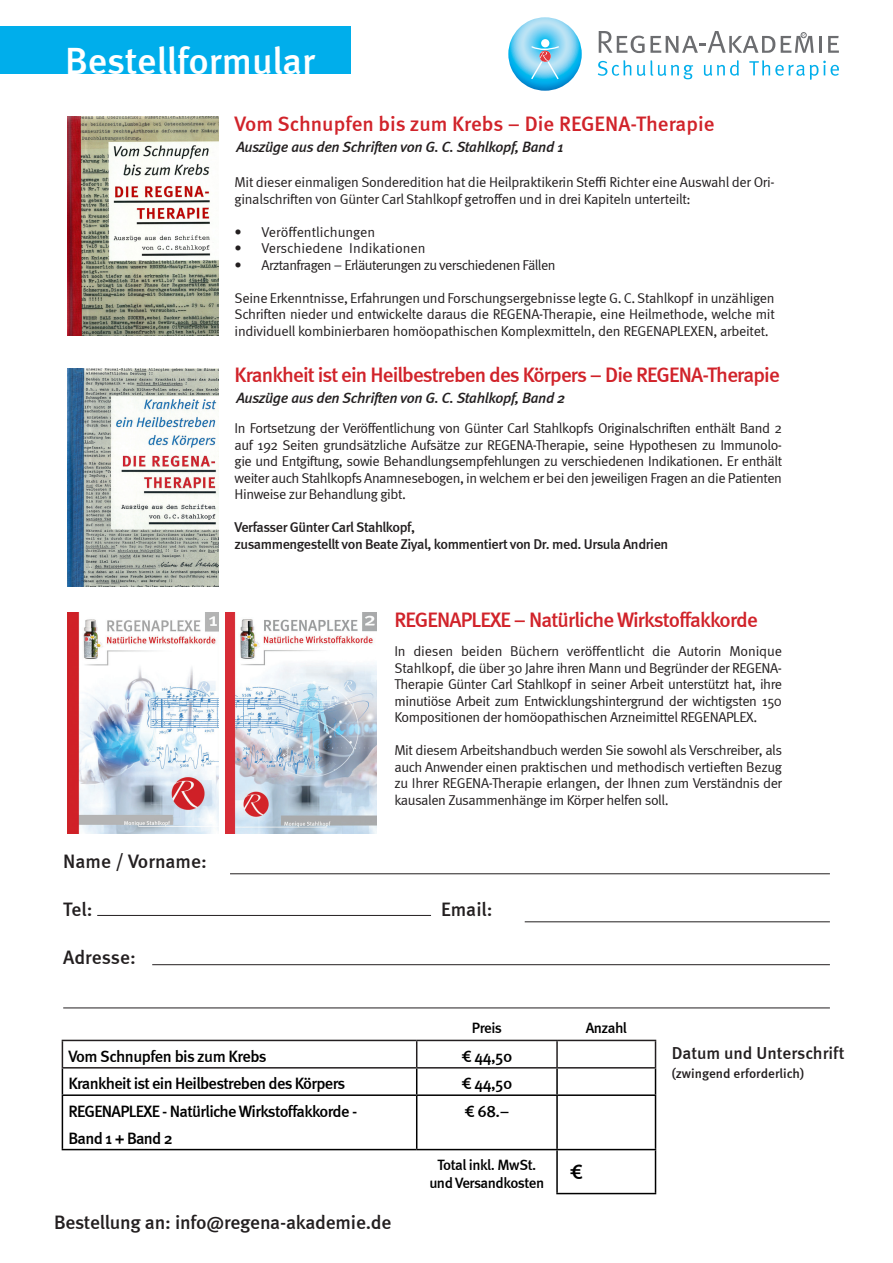
<style>
.page{position:relative;width:893px;height:1263px;background:#fff}
.page>*{position:absolute;margin:0;border:0;box-sizing:border-box;transform-origin:0 0}
.t1{font:500 37.95px "Meta";letter-spacing:-.005em;color:#fff}
.t2{font:500 21px "Meta";letter-spacing:-.04em;color:#d1232a}
.t3{font:500 21px "Meta";color:#d1232a}
.t4{font:500 21px "Meta";color:#000}
.t5{font:500 19.5px "Meta";letter-spacing:-.01em;color:#231f20}
.t6{font:500 17.4px "Meta";color:#231f20}
.t7{font:500 16.5px "Meta";letter-spacing:-.04em;color:#000}
.t8{font:italic 500 15px "Meta";letter-spacing:-.02em;color:#231f20}
.t9{font:500 15px "Meta";letter-spacing:-.035em;color:#000}
.t10{font:14.25px/16.5px "Meta Normal";letter-spacing:-.03em;color:#231f20;text-align:justify}
.t11{font:500 14.25px "Meta";letter-spacing:-.03em;color:#231f20}
.t12{font:14.25px "Meta Normal";color:#231f20}
.t13{font:500 13.35px "Meta";color:#231f20}
</style>
<div class="page">
<div style="left:0;top:26px;width:351px;height:48px;background:#00aeeb"></div>
<hr style="left:230px;top:873px;width:600px;height:1px;background:#231f20">
<hr style="left:152px;top:964px;width:678px;height:1px;background:#231f20">
<hr style="left:63px;top:1008px;width:767px;height:1px;background:#231f20">
<hr style="left:97px;top:915px;width:334px;height:1px;background:#231f20">
<hr style="left:525px;top:921px;width:305px;height:1px;background:#231f20">
<img style="left:68px;top:116px;width:150px;height:220px">
<img style="left:68px;top:368px;width:150px;height:218px">
<img style="left:68px;top:612px;width:150px;height:221px">
<hr style="left:62px;top:1094px;width:355px;height:2px;background:#000">
<hr style="left:62px;top:1096px;width:1px;height:53px;background:#000">
<hr style="left:557px;top:1094px;width:99px;height:2px;background:#000">
<hr style="left:62px;top:1149px;width:355px;height:1px;background:#000">
<hr style="left:557px;top:1149px;width:99px;height:1px;background:#000">
<hr style="left:655px;top:1096px;width:1px;height:53px;background:#000">
<hr style="left:556px;top:1150px;width:2px;height:43px;background:#000">
<hr style="left:655px;top:1150px;width:1px;height:43px;background:#000">
<hr style="left:556px;top:1193px;width:100px;height:1px;background:#000">
<hr style="left:556px;top:1068px;width:2px;height:26px;background:#000">
<hr style="left:417px;top:1094px;width:140px;height:2px;background:#000">
<hr style="left:416px;top:1096px;width:1px;height:53px;background:#000">
<hr style="left:556px;top:1096px;width:2px;height:53px;background:#000">
<hr style="left:417px;top:1149px;width:140px;height:1px;background:#000">
<hr style="left:62px;top:1040px;width:355px;height:1px;background:#231f20">
<svg style="left:62px;top:1041px;width:1px;height:53px"></svg>
<hr style="left:417px;top:1040px;width:140px;height:1px;background:#231f20">
<svg style="left:416px;top:1041px;width:1px;height:53px"></svg>
<hr style="left:557px;top:1040px;width:99px;height:1px;background:#231f20">
<hr style="left:556px;top:1041px;width:2px;height:26px;background:#231f20">
<svg style="left:655px;top:1041px;width:1px;height:53px"></svg>
<hr style="left:62px;top:1067px;width:355px;height:1px;background:#231f20">
<hr style="left:417px;top:1067px;width:140px;height:1px;background:#231f20">
<hr style="left:557px;top:1067px;width:99px;height:1px;background:#231f20">
<img style="left:225px;top:612px;width:152px;height:221px">
<svg style="left:599px;top:31px;width:176px;height:22px"></svg>
<hr style="left:819px;top:36px;width:3px;height:17px;background:#6c6d70">
<svg style="left:828px;top:36px;width:11px;height:17px"></svg>
<svg style="left:598px;top:60px;width:33px;height:16px"></svg>
<svg style="left:637px;top:60px;width:56px;height:19px"></svg>
<svg style="left:704px;top:60px;width:35px;height:16px"></svg>
<svg style="left:749px;top:60px;width:90px;height:20px"></svg>
<svg style="left:508px;top:17px;width:74px;height:74px"></svg>
<svg style="left:781px;top:32px;width:33px;height:21px"></svg>
<p class="t1" style="left:65px;top:39px;width:251px">Bestellformular</p>
<p class="t3" style="left:235px;top:112px;width:481px">Vom Schnupfen bis zum Krebs – Die REGENA-Therapie</p>
<p class="t8" style="left:236px;top:138px;width:329px">Auszüge aus den Schriften von G. C. Stahlkopf, Band 1</p>
<p class="t10" style="left:235px;top:174px;width:542px">Mit dieser einmaligen Sonderedition hat die Heilpraktikerin Steffi Richter eine Auswahl der Ori&shy;ginalschriften von Günter Carl Stahlkopf getroffen und in drei Kapiteln unterteilt:</p>
<p class="t12" style="left:235px;top:224px;width:142px">• Veröffentlichungen</p>
<p class="t12" style="left:235px;top:240px;width:192px">• Verschiedene Indikationen</p>
<p class="t10" style="left:235px;top:257px;width:322px">• Arztanfragen – Erläuterungen zu verschiedenen Fällen</p>
<p class="t10" style="left:235px;top:290px;width:542px">Seine Erkenntnisse, Erfahrungen und Forschungsergebnisse legte G. C. Stahlkopf in unzähligen Schriften nieder und entwickelte daraus die REGENA-Therapie, eine Heilmethode, welche mit individuell kombinierbaren homöopathischen Komplexmitteln, den REGENAPLEXEN, arbeitet.</p>
<p class="t2" style="left:235px;top:363px;width:547px">Krankheit ist ein Heilbestreben des Körpers – Die REGENA-Therapie</p>
<p class="t8" style="left:236px;top:389px;width:330px">Auszüge aus den Schriften von G. C. Stahlkopf, Band 2</p>
<p class="t10" style="left:235px;top:420px;width:549px">In Fortsetzung der Veröffentlichung von Günter Carl Stahlkopfs Originalschriften enthält Band 2 auf 192 Seiten grundsätzliche Aufsätze zur REGENA-Therapie, seine Hypothesen zu Immunolo&shy;gie und Entgiftung, sowie Behandlungsempfehlungen zu verschiedenen Indikationen. Er enthält weiter auch Stahlkopfs Anamnesebogen, in welchem er bei den jeweiligen Fragen an die Patienten Hinweise zur Behandlung gibt.</p>
<p class="t11" style="left:235px;top:519px;width:182px">Verfasser Günter Carl Stahlkopf,</p>
<p class="t11" style="left:235px;top:536px;width:435px">zusammengestellt von Beate Ziyal, kommentiert von Dr. med. Ursula Andrien</p>
<p class="t2" style="left:394px;top:608px;width:365px">REGENAPLEXE – Natürliche Wirkstoffakkorde</p>
<p class="t10" style="left:394px;top:643px;width:389px">In diesen beiden Büchern veröffentlicht die Autorin Monique Stahlkopf, die über 30 Jahre ihren Mann und Begründer der REGENA-Therapie Günter Carl Stahlkopf in seiner Arbeit unterstützt hat, ihre minutiöse Arbeit zum Entwicklungshintergrund der wichtigsten 150<br>Kompositionen der homöopathischen Arzneimittel REGENAPLEX.</p>
<p class="t10" style="left:394px;top:742px;width:389px">Mit diesem Arbeitshandbuch werden Sie sowohl als Verschreiber, als auch Anwender einen praktischen und methodisch vertieften Bezug zu Ihrer REGENA-Therapie erlangen, der Ihnen zum Verständnis der kausalen Zusammenhänge im Körper helfen soll.</p>
<p class="t5" style="left:63px;top:850px;width:145px">Name / Vorname:</p>
<p class="t5" style="left:63px;top:898px;width:31px">Tel:</p>
<p class="t5" style="left:441px;top:898px;width:53px">Email:</p>
<p class="t5" style="left:63px;top:946px;width:74px">Adresse:</p>
<p class="t9" style="left:472px;top:1019px;width:32px">Preis</p>
<p class="t9" style="left:586px;top:1019px;width:43px">Anzahl</p>
<p class="t7" style="left:68px;top:1046px;width:200px">Vom Schnupfen bis zum Krebs</p>
<p class="t7" style="left:461px;top:1046px;width:52px">€ 44,50</p>
<p class="t7" style="left:68px;top:1074px;width:278px">Krankheit ist ein Heilbestreben des Körpers</p>
<p class="t7" style="left:461px;top:1074px;width:52px">€ 44,50</p>
<p class="t7" style="left:68px;top:1101px;width:290px">REGENAPLEXE - Natürliche Wirkstoffakkorde -</p>
<p class="t7" style="left:68px;top:1128px;width:106px">Band 1 + Band 2</p>
<p class="t7" style="left:464px;top:1101px;width:46px">€ 68.–</p>
<p class="t5" style="left:54px;top:1211px;width:339px">Bestellung an: info@regena-akademie.de</p>
<p class="t9" style="left:437px;top:1156px;width:101px">Total inkl. MwSt.</p>
<p class="t9" style="left:429px;top:1174px;width:116px">und Versandkosten</p>
<p class="t4" style="left:570px;top:1159px;width:15px">€</p>
<p class="t6" style="left:672px;top:1043px;width:174px">Datum und Unterschrift</p>
<p class="t13" style="left:672px;top:1065px;width:134px">(zwingend erforderlich)</p>
</div>
